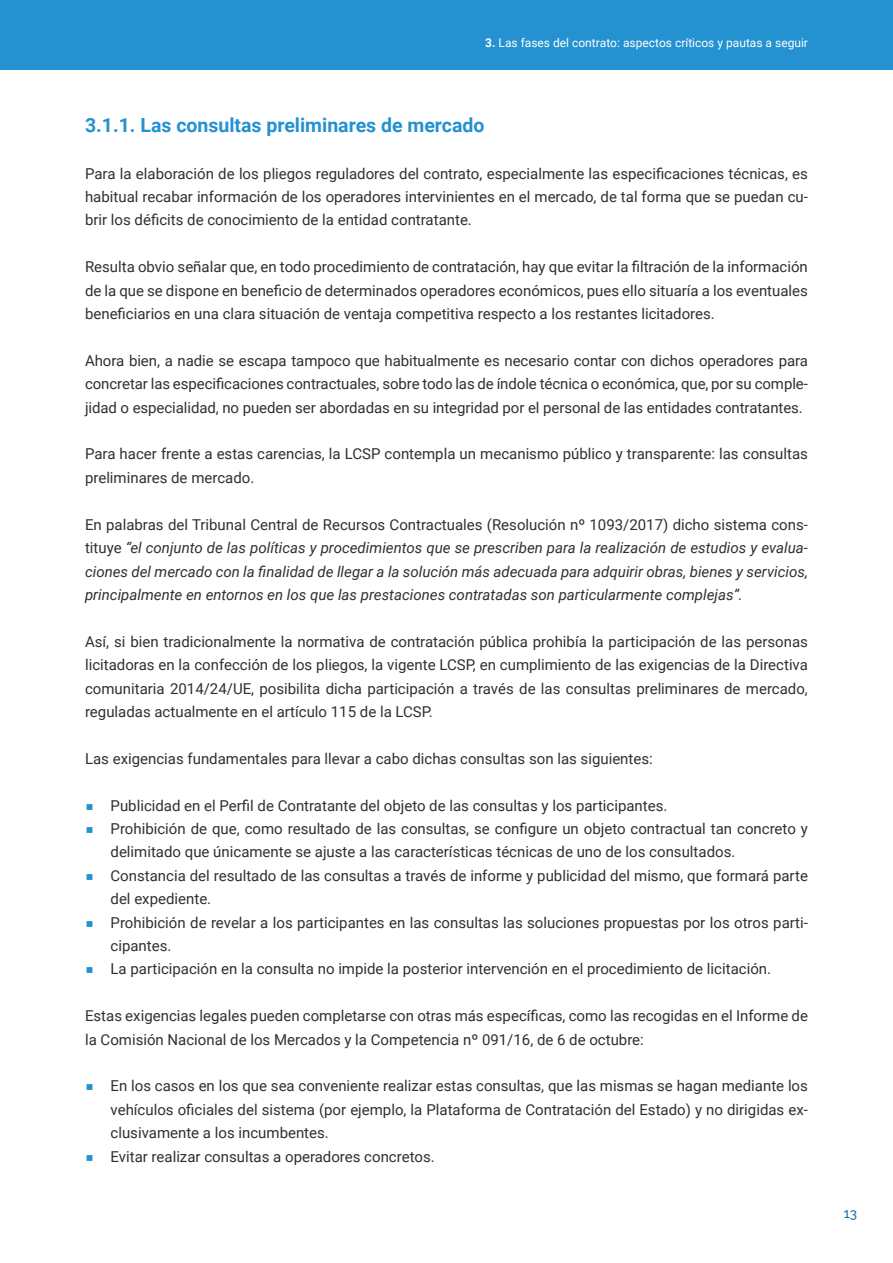
<style>
.page{position:relative;width:893px;height:1263px;background:#fff}
.page>*{position:absolute;margin:0;border:0;box-sizing:border-box;transform-origin:0 0}
.t1{font:700 19.5px "Roboto";color:#2491d0}
.Párrafo_general{font:15px/23.4px "Roboto";color:#312f30;text-align:justify}
.Párrafo_general-2{font:italic 15px/23.4px "Roboto";color:#312f30;text-align:justify}
.t2{font:500 13.5px "Raleway";color:#1674a0}
.t3{font:12px "Roboto";color:#fff}
.s1{font-weight:700}
.s2{font-style:normal}
.s3{font-family:"Montserrat";font-weight:700;color:#2491d0}
</style>
<div class="page">
<div style="left:0;top:0;width:893px;height:70px;background:#2491d0"></div>
<p class="t3" style="left:485px;top:35px;width:324px"><span class="s1">3.</span> Las fases del contrato: aspectos críticos y pautas a seguir</p>
<p class="t1" style="left:85px;top:111px;width:401px">3.1.1. Las consultas preliminares de mercado</p>
<p class="Párrafo_general" style="left:85px;top:161px;width:724px">Para la elaboración de los pliegos reguladores del contrato, especialmente las especificaciones técnicas, es habitual recabar información de los operadores intervinientes en el mercado, de tal forma que se puedan cu&shy;brir los déficits de conocimiento de la entidad contratante.</p>
<p class="Párrafo_general" style="left:85px;top:255px;width:724px">Resulta obvio señalar que, en todo procedimiento de contratación, hay que evitar la filtración de la información de la que se dispone en beneficio de determinados operadores económicos, pues ello situaría a los eventuales beneficiarios en una clara situación de ventaja competitiva respecto a los restantes licitadores.</p>
<p class="Párrafo_general" style="left:85px;top:348px;width:724px">Ahora bien, a nadie se escapa tampoco que habitualmente es necesario contar con dichos operadores para concretar las especificaciones contractuales, sobre todo las de índole técnica o económica, que, por su comple&shy;jidad o especialidad, no pueden ser abordadas en su integridad por el personal de las entidades contratantes.</p>
<p class="Párrafo_general" style="left:85px;top:442px;width:724px">Para hacer frente a estas carencias, la LCSP contempla un mecanismo público y transparente: las consultas preliminares de mercado.</p>
<p class="Párrafo_general-2" style="left:85px;top:512px;width:724px"><span class="s2">En palabras del Tribunal Central de Recursos Contractuales (Resolución nº 1093/2017) dicho sistema cons&shy;tituye</span> “el conjunto de las políticas y procedimientos que se prescriben para la realización de estudios y evalua&shy;ciones del mercado con la finalidad de llegar a la solución más adecuada para adquirir obras, bienes y servicios, principalmente en entornos en los que las prestaciones contratadas son particularmente complejas”.</p>
<p class="Párrafo_general" style="left:85px;top:629px;width:724px">Así, si bien tradicionalmente la normativa de contratación pública prohibía la participación de las personas licitadoras en la confección de los pliegos, la vigente LCSP, en cumplimiento de las exigencias de la Directiva comunitaria 2014/24/UE, posibilita dicha participación a través de las consultas preliminares de mercado, reguladas actualmente en el artículo 115 de la LCSP.</p>
<p class="Párrafo_general" style="left:85px;top:746px;width:569px">Las exigencias fundamentales para llevar a cabo dichas consultas son las siguientes:</p>
<p class="Párrafo_general" style="left:85px;top:793px;width:584px"><span class="s3">■</span> Publicidad en el Perfil de Contratante del objeto de las consultas y los participantes.</p>
<p class="Párrafo_general" style="left:111px;top:816px;width:699px;text-indent:-26px"><span class="s3">■</span> Prohibición de que, como resultado de las consultas, se configure un objeto contractual tan concreto y delimitado que únicamente se ajuste a las características técnicas de uno de los consultados.</p>
<p class="Párrafo_general" style="left:111px;top:863px;width:699px;text-indent:-26px"><span class="s3">■</span> Constancia del resultado de las consultas a través de informe y publicidad del mismo, que formará parte del expediente.</p>
<p class="Párrafo_general" style="left:111px;top:910px;width:699px;text-indent:-26px"><span class="s3">■</span> Prohibición de revelar a los participantes en las consultas las soluciones propuestas por los otros parti&shy;cipantes.</p>
<p class="Párrafo_general" style="left:85px;top:957px;width:688px"><span class="s3">■</span> La participación en la consulta no impide la posterior intervención en el procedimiento de licitación.</p>
<p class="Párrafo_general" style="left:85px;top:1003px;width:724px">Estas exigencias legales pueden completarse con otras más específicas, como las recogidas en el Informe de la Comisión Nacional de los Mercados y la Competencia nº 091/16, de 6 de octubre:</p>
<p class="Párrafo_general" style="left:111px;top:1074px;width:699px;text-indent:-26px"><span class="s3">■</span> En los casos en los que sea conveniente realizar estas consultas, que las mismas se hagan mediante los vehículos oficiales del sistema (por ejemplo, la Plataforma de Contratación del Estado) y no dirigidas ex&shy;clusivamente a los incumbentes.</p>
<p class="Párrafo_general" style="left:85px;top:1144px;width:351px"><span class="s3">■</span> Evitar realizar consultas a operadores concretos.</p>
<p class="t2" style="left:844px;top:1202px;width:15px">13</p>
</div>
